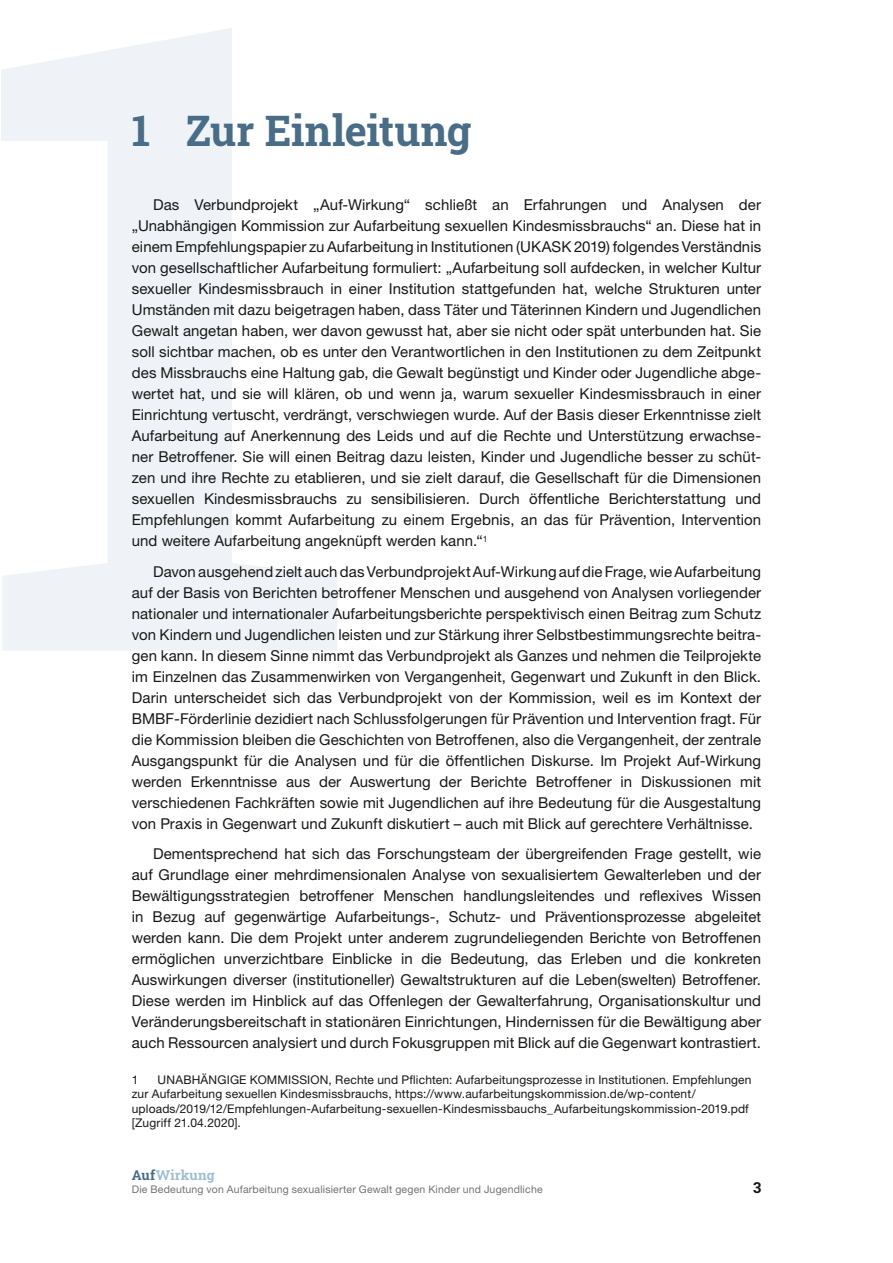
<style>
.page{position:relative;width:893px;height:1263px;background:#fff}
.page>*{position:absolute;margin:0;border:0;box-sizing:border-box;transform-origin:0 0}
.t1{font:700 42px "Roboto Slab";letter-spacing:-.01em;color:#496c87}
.t2{font:15px/21px "Helvetica Neue LT Std";letter-spacing:.005em;color:#181716;text-align:justify}
.t3{font:700 15px "Roboto Slab";color:#181716}
.t4{font:700 13.5px "Roboto Slab";letter-spacing:.015em;color:#a0bdd2}
.t5{font:12px/14.4px "Helvetica Neue LT Std";letter-spacing:.015em;color:#181716}
.t6{font:10.5px "Helvetica Neue LT Std";letter-spacing:.02em;color:#737373}
.s1{color:#496c87}
</style>
<div class="page">
<svg style="left:1px;top:28px;width:336px;height:623px"></svg>
<h1 class="t1" style="left:132px;top:102px;width:341px">1 Zur Einleitung</h1>
<p class="t2" style="left:132px;top:194px;width:631px;text-indent:21px">Das Verbundprojekt „Auf-Wirkung“ schließt an Erfahrungen und Analysen der „Unabhängigen Kommission zur Aufarbeitung sexuellen Kindesmissbrauchs“ an. Diese hat in einem Empfehlungspapier zu Aufarbeitung in Institutionen (UKASK 2019) folgendes Verständnis von gesellschaftlicher Aufarbeitung formuliert: „Aufarbeitung soll aufdecken, in welcher Kultur sexueller Kindesmissbrauch in einer Institution stattgefunden hat, welche Strukturen unter Umständen mit dazu beigetragen haben, dass Täter und Täterinnen Kindern und Jugendlichen Gewalt angetan haben, wer davon gewusst hat, aber sie nicht oder spät unterbunden hat. Sie soll sichtbar machen, ob es unter den Verantwortlichen in den Institutionen zu dem Zeitpunkt des Missbrauchs eine Haltung gab, die Gewalt begünstigt und Kinder oder Jugendliche abge&shy;wertet hat, und sie will klären, ob und wenn ja, warum sexueller Kindesmissbrauch in einer Einrichtung vertuscht, verdrängt, verschwiegen wurde. Auf der Basis dieser Erkenntnisse zielt Aufarbeitung auf Anerkennung des Leids und auf die Rechte und Unterstützung erwachse&shy;ner Betroffener. Sie will einen Beitrag dazu leisten, Kinder und Jugendliche besser zu schüt&shy;zen und ihre Rechte zu etablieren, und sie zielt darauf, die Gesellschaft für die Dimensionen sexuellen Kindesmissbrauchs zu sensibilisieren. Durch öffentliche Berichterstattung und Empfehlungen kommt Aufarbeitung zu einem Ergebnis, an das für Prävention, Intervention und weitere Aufarbeitung angeknüpft werden kann.“<sup>1</sup></p>
<p class="t2" style="left:132px;top:561px;width:631px;text-indent:21px">Davon ausgehend zielt auch das Verbundprojekt Auf-Wirkung auf die Frage, wie Aufarbeitung auf der Basis von Berichten betroffener Menschen und ausgehend von Analysen vorliegender nationaler und internationaler Aufarbeitungsberichte perspektivisch einen Beitrag zum Schutz von Kindern und Jugendlichen leisten und zur Stärkung ihrer Selbstbestimmungsrechte beitra&shy;gen kann. In diesem Sinne nimmt das Verbundprojekt als Ganzes und nehmen die Teilprojekte im Einzelnen das Zusammenwirken von Vergangenheit, Gegenwart und Zukunft in den Blick.<br>Darin unterscheidet sich das Verbundprojekt von der Kommission, weil es im Kontext der BMBF-Förderlinie dezidiert nach Schlussfolgerungen für Prävention und Intervention fragt. Für die Kommission bleiben die Geschichten von Betroffenen, also die Vergangenheit, der zentrale Ausgangspunkt für die Analysen und für die öffentlichen Diskurse. Im Projekt Auf-Wirkung werden Erkenntnisse aus der Auswertung der Berichte Betroffener in Diskussionen mit verschiedenen Fachkräften sowie mit Jugendlichen auf ihre Bedeutung für die Ausgestaltung von Praxis in Gegenwart und Zukunft diskutiert – auch mit Blick auf gerechtere Verhältnisse.</p>
<p class="t2" style="left:132px;top:843px;width:631px;text-indent:21px">Dementsprechend hat sich das Forschungsteam der übergreifenden Frage gestellt, wie auf Grundlage einer mehrdimensionalen Analyse von sexualisiertem Gewalterleben und der Bewältigungsstrategien betroffener Menschen handlungsleitendes und reflexives Wissen in Bezug auf gegenwärtige Aufarbeitungs-, Schutz- und Präventionsprozesse abgeleitet werden kann. Die dem Projekt unter anderem zugrundeliegenden Berichte von Betroffenen ermöglichen unverzichtbare Einblicke in die Bedeutung, das Erleben und die konkreten Auswirkungen diverser (institutioneller) Gewaltstrukturen auf die Leben(swelten) Betroffener.<br>Diese werden im Hinblick auf das Offenlegen der Gewalterfahrung, Organisationskultur und Veränderungsbereitschaft in stationären Einrichtungen, Hindernissen für die Bewältigung aber auch Ressourcen analysiert und durch Fokusgruppen mit Blick auf die Gegenwart kontrastiert.</p>
<p class="t5" style="left:132px;top:1072px;width:8px">1</p>
<p class="t5" style="left:132px;top:1072px;width:621px;text-indent:26px">UNABHÄNGIGE KOMMISSION, Rechte und Pflichten: Aufarbeitungsprozesse in Institutionen. Empfehlungen zur Aufarbeitung sexuellen Kindesmissbrauchs, https://www.aufarbeitungskommission.de/wp-content/ uploads/2019/12/Empfehlungen-Aufarbeitung-sexuellen-Kindesmissbauchs_Aufarbeitungskommission-2019.pdf [Zugriff 21.04.2020].</p>
<p class="t4" style="left:132px;top:1166px;width:84px"><span class="s1">Auf</span>Wirkung</p>
<p class="t6" style="left:132px;top:1183px;width:412px">Die Bedeutung von Aufarbeitung sexualisierter Gewalt gegen Kinder und Jugendliche</p>
<p class="t3" style="left:753px;top:1177px;width:10px">3</p>
</div>
